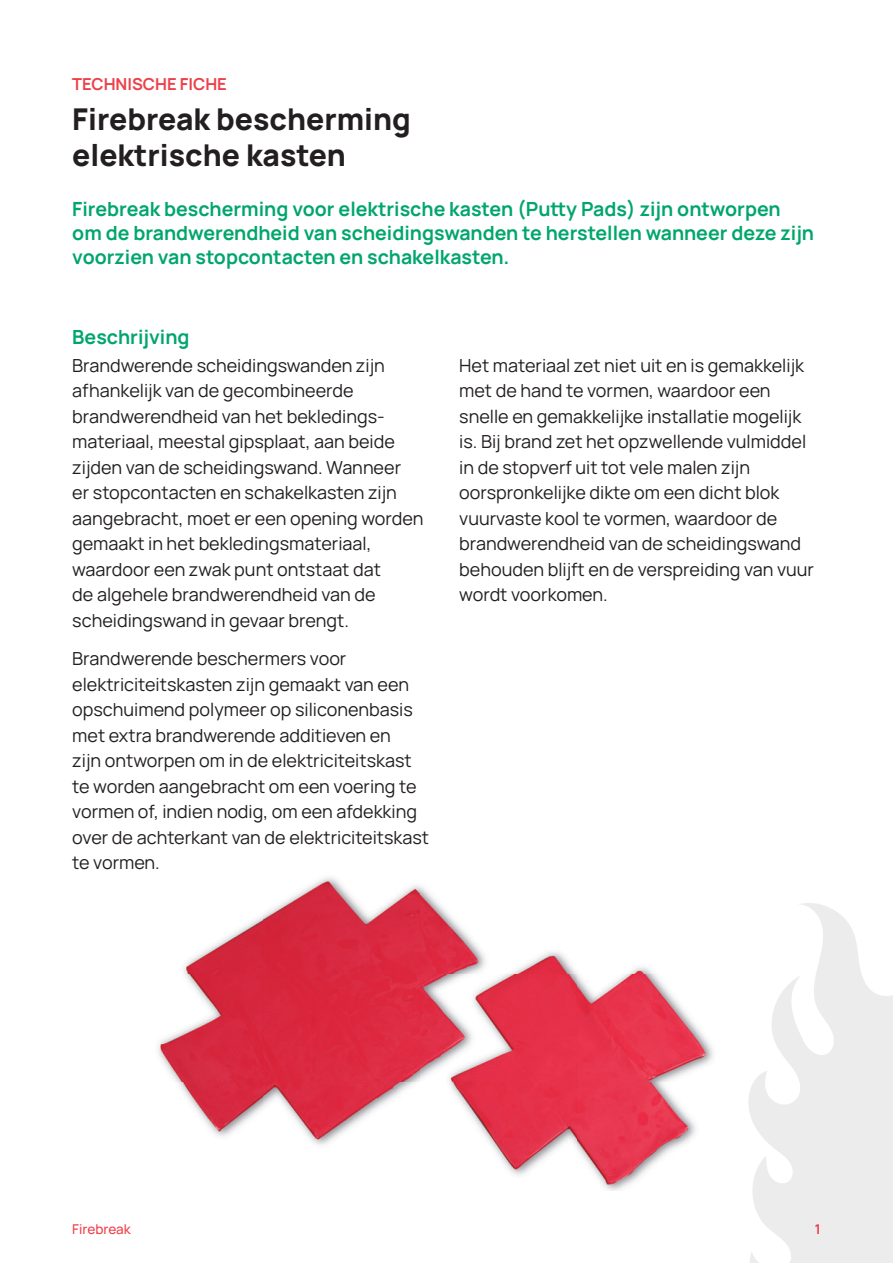
<style>
.page{position:relative;width:893px;height:1263px;background:#fff}
.page>*{position:absolute;margin:0;border:0;box-sizing:border-box;transform-origin:0 0}
.t1{font:800 30px/36px "Manrope";color:#231f20}
.t2{font:700 19.5px/24px "Manrope";color:#00a66c}
.t3{font:18px/25.5px "Manrope";color:#231f20}
.t4{font:700 16.5px "Manrope";color:#ee3f49}
.t5{font:500 13.5px "Manrope";color:#ee3f49}
.t6{font:700 13.5px "Manrope";color:#ee3f49}
</style>
<div class="page">
<img style="left:158px;top:877px;width:555px;height:314px">
<svg style="left:748px;top:903px;width:145px;height:360px;fill:#ebeceb"></svg>
<p class="t4" style="left:72px;top:72px;width:156px">TECHNISCHE FICHE</p>
<h1 class="t1" style="left:72px;top:100px;width:340px">Firebreak bescherming elektrische kasten</h1>
<p class="t2" style="left:72px;top:196px;width:743px">Firebreak bescherming voor elektrische kasten (Putty Pads) zijn ontworpen om de brandwerendheid van scheidingswanden te herstellen wanneer deze zijn voorzien van stopcontacten en schakelkasten.</p>
<p class="t2" style="left:72px;top:324px;width:119px">Beschrijving</p>
<p class="t3" style="left:72px;top:352px;width:353px">Brandwerende scheidingswanden zijn afhankelijk van de gecombineerde brandwerendheid van het bekledings&shy;materiaal, meestal gipsplaat, aan beide zijden van de scheidingswand. Wanneer<br>er stopcontacten en schakelkasten zijn aangebracht, moet er een opening worden gemaakt in het bekledingsmateriaal, waardoor een zwak punt ontstaat dat<br>de algehele brandwerendheid van de scheidingswand in gevaar brengt.</p>
<p class="t3" style="left:72px;top:645px;width:358px">Brandwerende beschermers voor elektriciteitskasten zijn gemaakt van een opschuimend polymeer op siliconenbasis met extra brandwerende additieven en<br>zijn ontworpen om in de elektriciteitskast te worden aangebracht om een voering te vormen of, indien nodig, om een afdekking over de achterkant van de elektriciteitskast te vormen.</p>
<p class="t3" style="left:459px;top:352px;width:356px">Het materiaal zet niet uit en is gemakkelijk met de hand te vormen, waardoor een snelle en gemakkelijke installatie mogelijk is. Bij brand zet het opzwellende vulmiddel in de stopverf uit tot vele malen zijn oorspronkelijke dikte om een dicht blok vuurvaste kool te vormen, waardoor de brandwerendheid van de scheidingswand behouden blijft en de verspreiding van vuur wordt voorkomen.</p>
<p class="t5" style="left:72px;top:1219px;width:60px">Firebreak</p>
<p class="t6" style="left:815px;top:1219px;width:7px">1</p>
</div>
